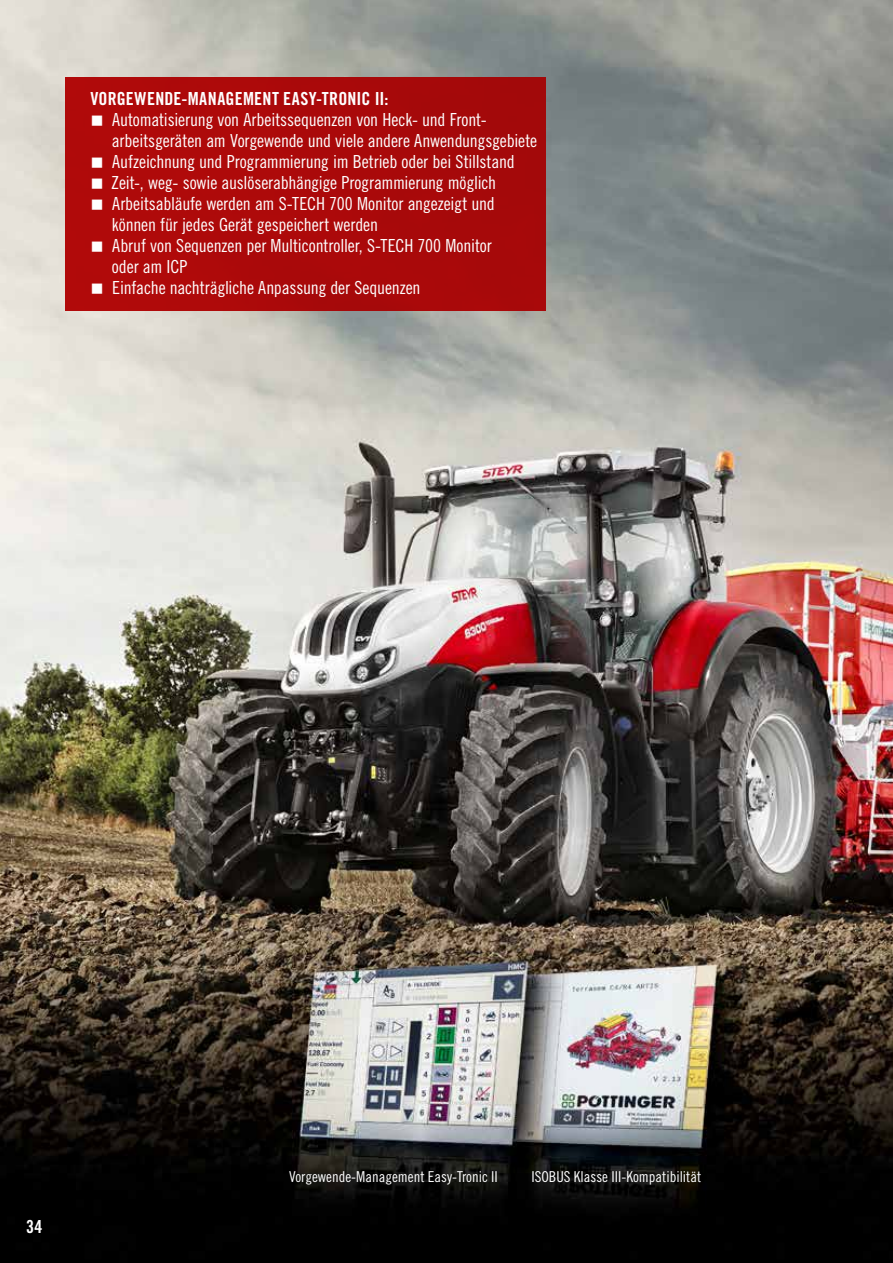
<style>
.page{position:relative;width:893px;height:1263px;background:#fff}
.page>*{position:absolute;margin:0;border:0;box-sizing:border-box;transform-origin:0 0}
.t1{font:18px/21px "Trade Gothic LT Std Cn 18";letter-spacing:-.01em;color:#fff}
.t2{font:18px "Trade Gothic LT Std Bd Cn 20";letter-spacing:.015em;color:#fff}
.t3{font:15px "Trade Gothic LT Std Cn 18";color:#fff}
</style>
<div class="page">
<img style="left:0;top:0;width:893px;height:1263px">
<div style="left:65px;top:77px;width:481px;height:234px;background:#ab090a"></div>
<p class="t2" style="left:90px;top:88px;width:300px">VORGEWENDE-MANAGEMENT EASY-TRONIC II:</p>
<p class="t1" style="left:111px;top:109px;width:428px">Automatisierung von Arbeitssequenzen von Heck- und Front&shy;arbeitsgeräten am Vorgewende und viele andere Anwendungsgebiete Aufzeichnung und Programmierung im Betrieb oder bei Stillstand Zeit-, weg- sowie auslöserabhängige Programmierung möglich Arbeitsabläufe werden am S-TECH 700 Monitor angezeigt und können für jedes Gerät gespeichert werden<br>Abruf von Sequenzen per Multicontroller, S-TECH 700 Monitor<br>oder am ICP<br>Einfache nachträgliche Anpassung der Sequenzen</p>
<p class="t2" style="left:26px;top:1215px;width:18px">34</p>
<p class="t3" style="left:289px;top:1168px;width:210px">Vorgewende-Management Easy-Tronic II</p>
<p class="t3" style="left:531px;top:1168px;width:171px">ISOBUS Klasse III-Kompatibilität</p>
</div>
